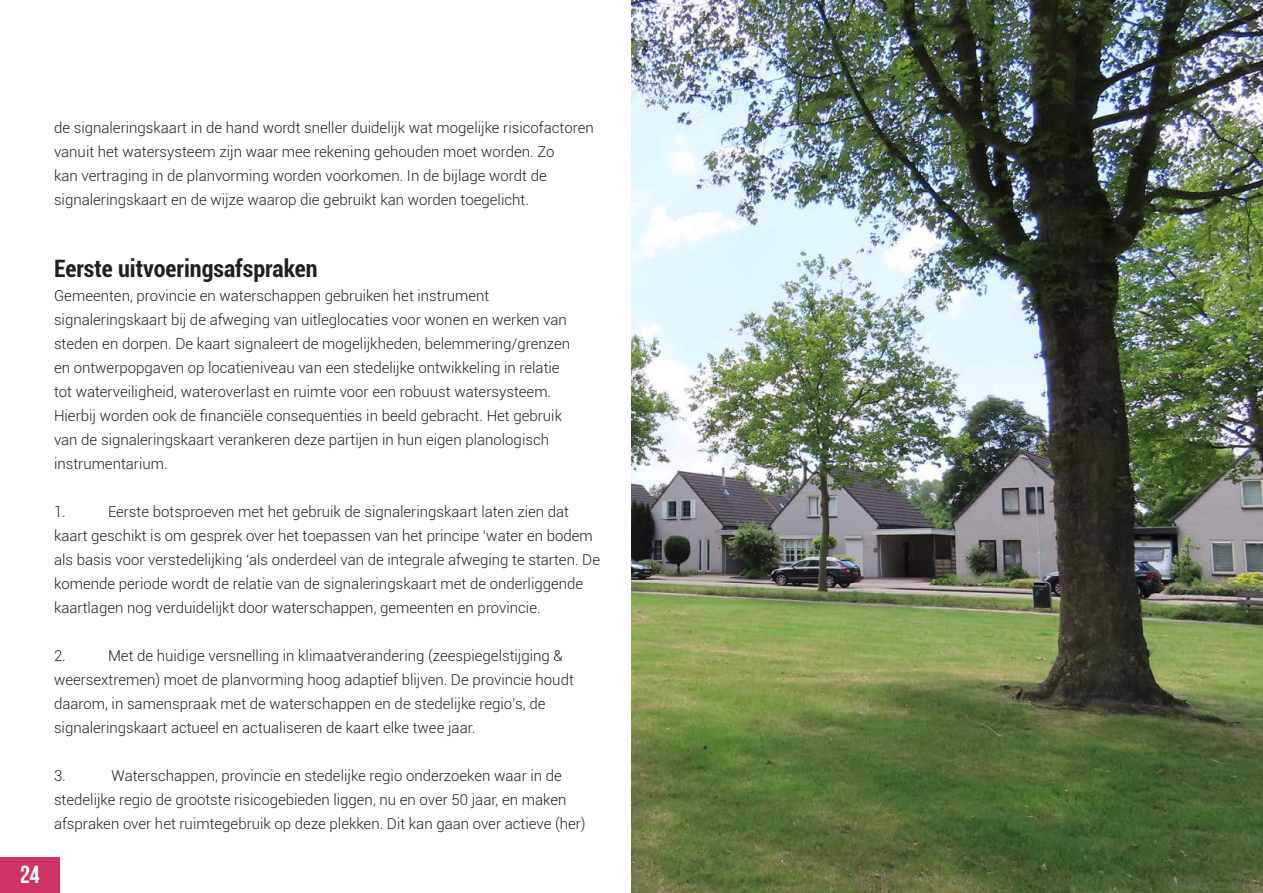
<style>
.page{position:relative;width:1263px;height:893px;background:#fff}
.page>*{position:absolute;margin:0;border:0;box-sizing:border-box;transform-origin:0 0}
.t1{font:24.75px "Bebas Neue";color:#fff}
.t2{font:700 condensed 24px "Roboto";color:#231f20}
.t3{font:300 15px/24px "Roboto";color:#231f20}
</style>
<div class="page">
<img style="left:631px;top:0;width:632px;height:893px">
<div style="left:0;top:857px;width:60px;height:36px;background:#ce3364"></div>
<p class="t3" style="left:54px;top:115px;width:541px">de signaleringskaart in de hand wordt sneller duidelijk wat mogelijke risicofactoren vanuit het watersysteem zijn waar mee rekening gehouden moet worden. Zo<br>kan vertraging in de planvorming worden voorkomen. In de bijlage wordt de signaleringskaart en de wijze waarop die gebruikt kan worden toegelicht.</p>
<h1 class="t1" style="left:20px;top:861px;width:21px">24</h1>
<p class="t2" style="left:54px;top:252px;width:265px">Eerste uitvoeringsafspraken</p>
<p class="t3" style="left:54px;top:283px;width:518px">Gemeenten, provincie en waterschappen gebruiken het instrument signaleringskaart bij de afweging van uitleglocaties voor wonen en werken van steden en dorpen. De kaart signaleert de mogelijkheden, belemmering/grenzen en ontwerpopgaven op locatieniveau van een stedelijke ontwikkeling in relatie tot waterveiligheid, wateroverlast en ruimte voor een robuust watersysteem.<br>Hierbij worden ook de financiële consequenties in beeld gebracht. Het gebruik van de signaleringskaart verankeren deze partijen in hun eigen planologisch instrumentarium.</p>
<p class="t3" style="left:54px;top:499px;width:13px">1.</p>
<p class="t3" style="left:54px;top:499px;width:548px;text-indent:54px">Eerste botsproeven met het gebruik de signaleringskaart laten zien dat kaart geschikt is om gesprek over het toepassen van het principe ‘water en bodem als basis voor verstedelijking ‘als onderdeel van de integrale afweging te starten. De komende periode wordt de relatie van de signaleringskaart met de onderliggende kaartlagen nog verduidelijkt door waterschappen, gemeenten en provincie.</p>
<p class="t3" style="left:54px;top:643px;width:13px">2.</p>
<p class="t3" style="left:54px;top:643px;width:521px;text-indent:54px">Met de huidige versnelling in klimaatverandering (zeespiegelstijging &amp; weersextremen) moet de planvorming hoog adaptief blijven. De provincie houdt daarom, in samenspraak met de waterschappen en de stedelijke regio’s, de signaleringskaart actueel en actualiseren de kaart elke twee jaar.</p>
<p class="t3" style="left:54px;top:763px;width:13px">3.</p>
<p class="t3" style="left:54px;top:763px;width:533px;text-indent:58px">Waterschappen, provincie en stedelijke regio onderzoeken waar in de stedelijke regio de grootste risicogebieden liggen, nu en over 50 jaar, en maken afspraken over het ruimtegebruik op deze plekken. Dit kan gaan over actieve (her)</p>
</div>
